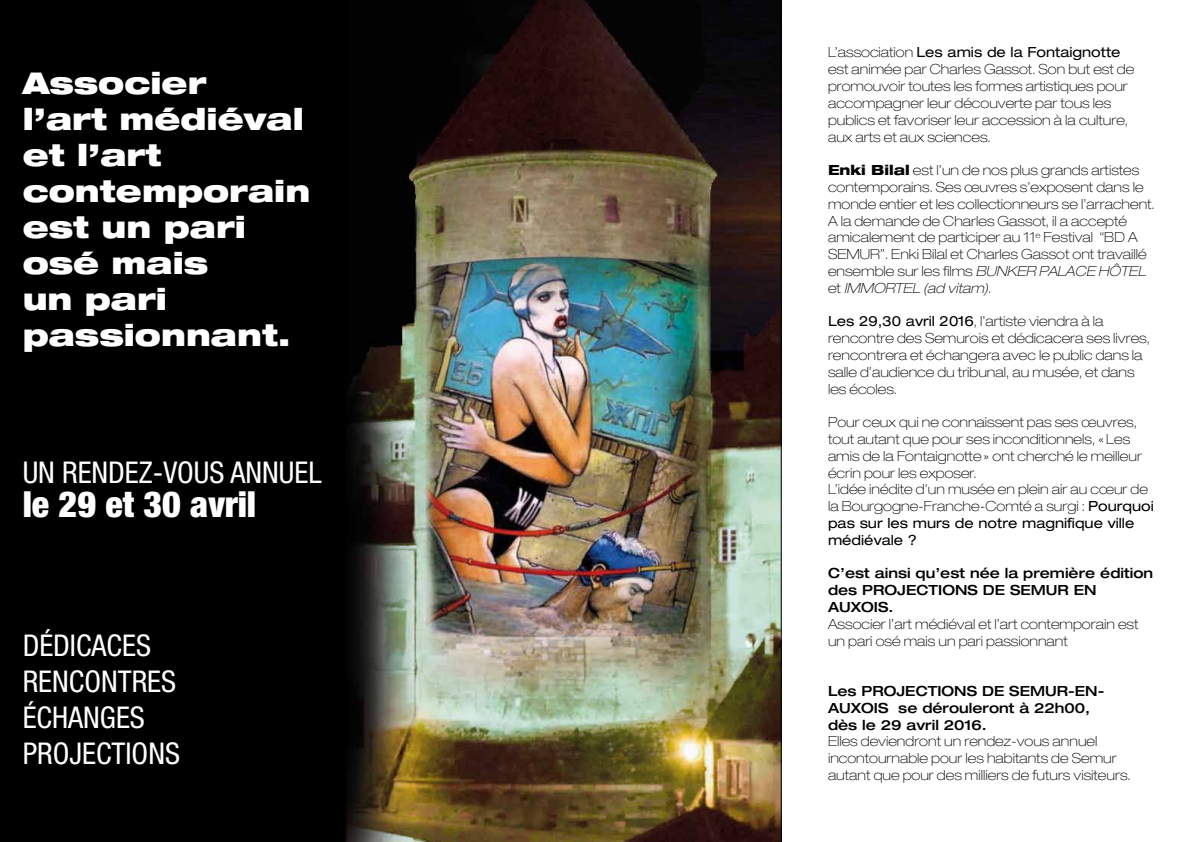
<style>
.page{position:relative;width:1191px;height:842px;background:#fff}
.page>*{position:absolute;margin:0;border:0;box-sizing:border-box;transform-origin:0 0}
.t1{font:900 condensed 36px "Helvetica Neue";color:#fff}
.t2{font:900 expanded 30px/36px "Helvetica Neue";color:#fff}
.t3{font:condensed 30px/36px "Helvetica Neue";color:#fff}
.t4{font:100 expanded 14px/16.8px "Helvetica Neue";color:#000}
.t5{font:500 expanded 14px/16.8px "Helvetica Neue";color:#000}
.s1{font-weight:400}
.s2{font-weight:800}
.s3{font-style:italic}
</style>
<div class="page">
<div style="left:0;top:0;width:345px;height:842px;background:#000"></div>
<img style="left:345px;top:0;width:436px;height:842px">
<h2 class="t2" style="left:23px;top:64px;width:289px">Associer<br>l’art médiéval et l’art contemporain est un pari osé mais<br>un pari passionnant.</h2>
<h2 class="t3" style="left:23px;top:455px;width:300px">UN RENDEZ-VOUS ANNUEL</h2>
<h1 class="t1" style="left:23px;top:482px;width:235px">le 29 et 30 avril</h1>
<h2 class="t3" style="left:23px;top:628px;width:159px">DÉDICACES<br>RENCONTRES<br>ÉCHANGES<br>PROJECTIONS</h2>
<p class="t4" style="left:828px;top:44px;width:308px">L’association <span class="s1">Les amis de la Fontaignotte </span>est animée par Charles Gassot. Son but est de promouvoir toutes les formes artistiques pour accompagner leur découverte par tous les publics et favoriser leur accession à la culture, aux arts et aux sciences.</p>
<p class="t4" style="left:828px;top:162px;width:328px"><span class="s2">Enki Bilal</span> est l’un de nos plus grands artistes contemporains. Ses œuvres s’exposent dans le monde entier et les collectionneurs se l’arrachent.<br>A la demande de Charles Gassot, il a accepté amicalement de participer au 11<sup>e</sup> Festival “BD A SEMUR”. Enki Bilal et Charles Gassot ont travaillé ensemble sur les films <span class="s3">BUNKER PALACE HÔTEL </span>et <span class="s3">IMMORTEL (ad vitam)</span>.</p>
<p class="t4" style="left:828px;top:313px;width:323px"><span class="s1">Les 29,30 avril 2016</span>, l’artiste viendra à la rencontre des Semurois et dédicacera ses livres, rencontrera et échangera avec le public dans la salle d’audience du tribunal, au musée, et dans les écoles.</p>
<p class="t4" style="left:828px;top:414px;width:327px">Pour ceux qui ne connaissent pas ses œuvres, tout autant que pour ses inconditionnels, «Les amis de la Fontaignotte» ont cherché le meilleur écrin pour les exposer.<br>L’idée inédite d’un musée en plein air au cœur de la Bourgogne-Franche-Comté a surgi : <span class="s1">Pourquoi pas sur les murs de notre magnifique ville médiévale ?</span></p>
<p class="t5" style="left:828px;top:565px;width:327px">C’est ainsi qu’est née la première édition des PROJECTIONS DE SEMUR EN<br>AUXOIS.</p>
<p class="t4" style="left:828px;top:615px;width:312px">Associer l’art médiéval et l’art contemporain est un pari osé mais un pari passionnant</p>
<p class="t5" style="left:828px;top:682px;width:278px">Les PROJECTIONS DE SEMUR-EN-<br>AUXOIS se dérouleront à 22h00, dès le 29 avril 2016.</p>
<p class="t4" style="left:828px;top:733px;width:304px">Elles deviendront un rendez-vous annuel incontournable pour les habitants de Semur autant que pour des milliers de futurs visiteurs.</p>
</div>
